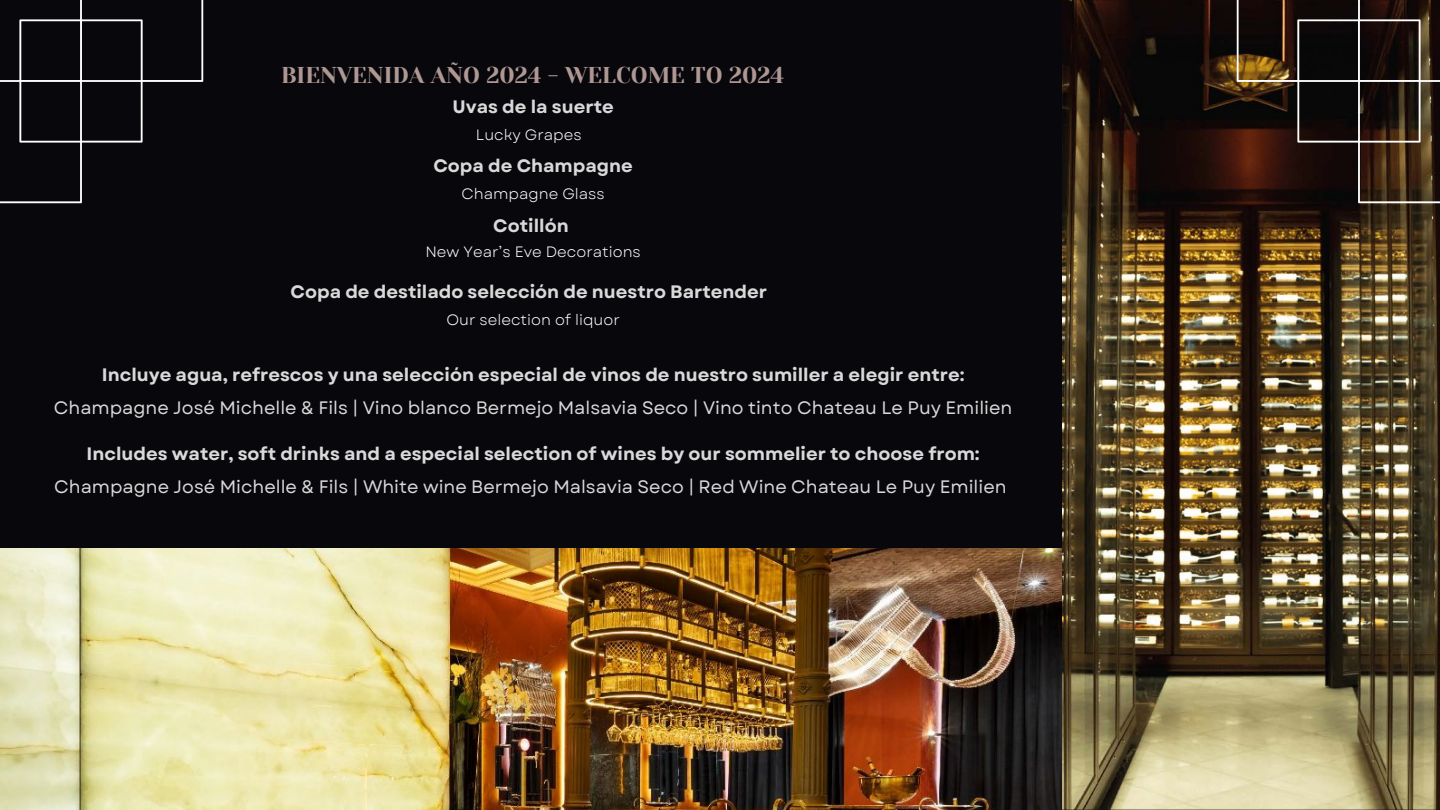
<style>
.page{position:relative;width:1440px;height:810px;background:#08080c}
.page>*{position:absolute;margin:0;border:0;box-sizing:border-box;transform-origin:0 0}
.t1{font:22.8px "Yeseva One";color:#af9793}
.t2{font:700 18px "Garet";color:#d9d9d9}
.t3{font:18px "Garet";color:#d9d9d9}
.t4{font:15px "Garet";color:#fff}
</style>
<div class="page">
<img style="left:1062px;top:0;width:378px;height:810px">
<img style="left:0;top:548px;width:1062px;height:262px">
<svg style="left:1237px;top:0;width:203px;height:203px"></svg>
<svg style="left:0;top:0;width:203px;height:203px"></svg>
<p class="t1" style="left:281px;top:62px;width:505px">BIENVENIDA AÑO 2024 - WELCOME TO 2024</p>
<p class="t2" style="left:453px;top:94px;width:163px">Uvas de la suerte</p>
<p class="t4" style="left:476px;top:124px;width:107px">Lucky Grapes</p>
<p class="t2" style="left:433px;top:153px;width:201px">Copa de Champagne</p>
<p class="t4" style="left:462px;top:183px;width:145px">Champagne Glass</p>
<p class="t2" style="left:493px;top:212px;width:77px">Cotillón</p>
<p class="t4" style="left:425px;top:241px;width:217px">New Year’s Eve Decorations</p>
<p class="t2" style="left:291px;top:279px;width:478px">Copa de destilado selección de nuestro Bartender</p>
<p class="t4" style="left:446px;top:309px;width:175px">Our selection of liquor</p>
<p class="t2" style="left:102px;top:362px;width:864px">Incluye agua, refrescos y una selección especial de vinos de nuestro sumiller a elegir entre:</p>
<p class="t3" style="left:54px;top:395px;width:960px">Champagne José Michelle &amp; Fils | Vino blanco Bermejo Malsavia Seco | Vino tinto Chateau Le Puy Emilien</p>
<p class="t2" style="left:87px;top:441px;width:895px">Includes water, soft drinks and a especial selection of wines by our sommelier to choose from:</p>
<p class="t3" style="left:54px;top:474px;width:954px">Champagne José Michelle &amp; Fils | White wine Bermejo Malsavia Seco | Red Wine Chateau Le Puy Emilien</p>
</div>
